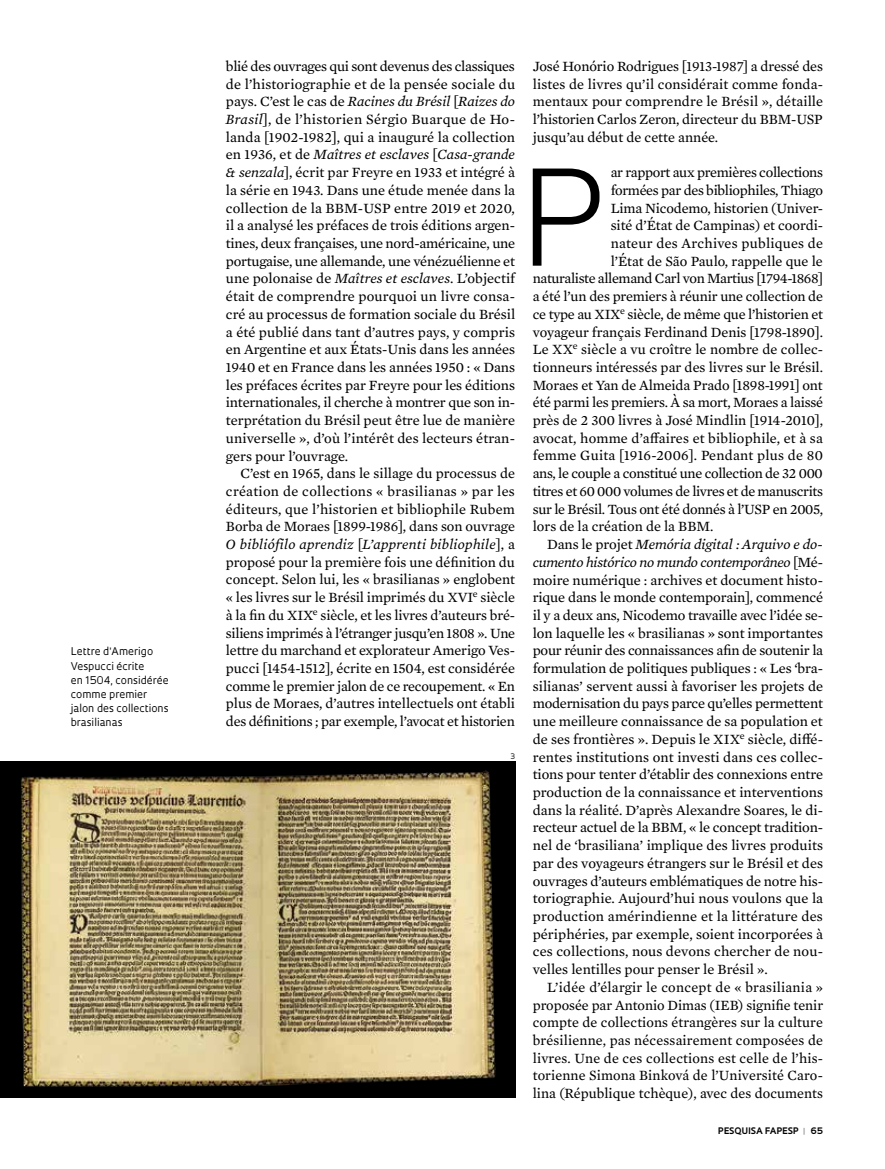
<style>
.page{position:relative;width:885px;height:1169px;background:#fff}
.page>*{position:absolute;margin:0;border:0;box-sizing:border-box;transform-origin:0 0}
.t1{font:300 136.8px "Elza";color:#000}
.t2{font:14.4px/17.7px "Mercury Text G2";color:#000;text-align:justify}
.t3{font:14.4px "Mercury Text G2";letter-spacing:-.025em;color:#000}
.t4{font:14.4px "Mercury Text G2";letter-spacing:-.02em;color:#000}
.t5{font:italic 14.4px "Mercury Text G2";letter-spacing:-.02em;color:#000}
.t6{font:14.4px "Mercury Text G2";letter-spacing:.02em;color:#000}
.t7{font:10.35px/14.1px "Oculum";color:#000}
.t8{font:700 8.7px "Oculum";letter-spacing:.015em;color:#000}
.t9{font:7.35px "Oculum";color:#000}
.s1{font-style:italic}
.s2{font-style:normal}
.s3{color:#9d9d9c}
</style>
<div class="page">
<img style="left:0;top:761px;width:506px;height:337px">
<p class="t7" style="left:71px;top:644px;width:99px">Lettre d'Amerigo<br>Vespucci écrite<br>en 1504, considérée comme premier jalon des collections brasilianas</p>
<p class="t2" style="left:226px;top:56px;width:291px">blié des ouvrages qui sont devenus des classiques de l’historiographie et de la pensée sociale du pays. C’est le cas de <span class="s1">Racines du Brésil</span> [<span class="s1">Raizes do Brasil</span>], de l’historien Sérgio Buarque de Ho&shy;landa [1902-1982], qui a inauguré la collection en 1936, et de <span class="s1">Maîtres et esclaves</span> [<span class="s1">Casa-grande &amp; senzala</span>], écrit par Freyre en 1933 et intégré à la série en 1943. Dans une étude menée dans la collection de la BBM-USP entre 2019 et 2020, il a analysé les préfaces de trois éditions argen&shy;tines, deux françaises, une nord-américaine, une portugaise, une allemande, une vénézuélienne et une polonaise de <span class="s1">Maîtres et esclaves</span>. L’objectif était de comprendre pourquoi un livre consa&shy;cré au processus de formation sociale du Brésil a été publié dans tant d’autres pays, y compris en Argentine et aux États-Unis dans les années 1940 et en France dans les années 1950 : « Dans les préfaces écrites par Freyre pour les éditions internationales, il cherche à montrer que son in&shy;terprétation du Brésil peut être lue de manière universelle », d’où l’intérêt des lecteurs étran&shy;gers pour l’ouvrage.</p>
<p class="t2" style="left:226px;top:464px;width:291px;text-indent:14px">C’est en 1965, dans le sillage du processus de création de collections « brasilianas » par les éditeurs, que l’historien et bibliophile Rubem Borba de Moraes [1899-1986], dans son ouvrage <span class="s1">O bibliófilo aprendiz</span> [<span class="s1">L’apprenti bibliophile</span>], a proposé pour la première fois une définition du concept. Selon lui, les « brasilianas » englobent « les livres sur le Brésil imprimés du XVI<sup>e</sup> siècle à la fin du XIX<sup>e</sup> siècle, et les livres d’auteurs bré&shy;siliens imprimés à l’étranger jusqu’en 1808 ». Une lettre du marchand et explorateur Amerigo Ves&shy;pucci [1454-1512], écrite en 1504, est considérée comme le premier jalon de ce recoupement. « En plus de Moraes, d’autres intellectuels ont établi des définitions ; par exemple, l’avocat et historien</p>
<p class="t9" style="left:510px;top:751px;width:6px">3</p>
<p class="t2" style="left:533px;top:56px;width:292px">José Honório Rodrigues [1913-1987] a dressé des listes de livres qu’il considérait comme fonda&shy;mentaux pour comprendre le Brésil », détaille l’historien Carlos Zeron, directeur du BBM-USP jusqu’au début de cette année.</p>
<h1 class="t1" style="left:523px;top:129px;width:82px">P</h1>
<p class="t3" style="left:611px;top:162px;width:214px">ar rapport aux premières collections</p>
<p class="t3" style="left:611px;top:180px;width:214px">formées par des bibliophiles, Thiago</p>
<p class="t2" style="left:611px;top:198px;width:214px">Lima Nicodemo, historien (Univer-</p>
<p class="t2" style="left:611px;top:216px;width:214px">sité d’État de Campinas) et coordi-</p>
<p class="t2" style="left:611px;top:233px;width:214px">nateur des Archives publiques de</p>
<p class="t2" style="left:611px;top:251px;width:214px">l’État de São Paulo, rappelle que le</p>
<p class="t3" style="left:533px;top:268px;width:292px">naturaliste allemand Carl von Martius [1794-1868]</p>
<p class="t2" style="left:533px;top:287px;width:292px">a été l’un des premiers à réunir une collection de</p>
<p class="t4" style="left:533px;top:303px;width:292px">ce type au XIX<sup>e</sup> siècle, de même que l’historien et</p>
<p class="t2" style="left:533px;top:322px;width:292px">voyageur français Ferdinand Denis [1798-1890].</p>
<p class="t2" style="left:533px;top:340px;width:292px">Le XX<sup>e</sup> siècle a vu croître le nombre de collec-</p>
<p class="t2" style="left:533px;top:357px;width:292px">tionneurs intéressés par des livres sur le Brésil.</p>
<p class="t2" style="left:533px;top:375px;width:292px">Moraes et Yan de Almeida Prado [1898-1991] ont</p>
<p class="t2" style="left:533px;top:393px;width:292px">été parmi les premiers. À sa mort, Moraes a laissé</p>
<p class="t2" style="left:533px;top:411px;width:292px">près de 2 300 livres à José Mindlin [1914-2010],</p>
<p class="t2" style="left:533px;top:428px;width:292px">avocat, homme d’affaires et bibliophile, et à sa</p>
<p class="t2" style="left:533px;top:446px;width:292px">femme Guita [1916-2006]. Pendant plus de 80</p>
<p class="t3" style="left:533px;top:463px;width:292px">ans, le couple a constitué une collection de 32 000</p>
<p class="t3" style="left:533px;top:480px;width:292px">titres et 60 000 volumes de livres et de manuscrits</p>
<p class="t4" style="left:533px;top:498px;width:292px">sur le Brésil. Tous ont été donnés à l’USP en 2005,</p>
<p class="t2" style="left:533px;top:517px;width:182px">lors de la création de la BBM.</p>
<p class="t5" style="left:547px;top:534px;width:277px"><span class="s2">Dans le projet</span> Memória digital : Arquivo e do-</p>
<p class="t5" style="left:533px;top:551px;width:292px">cumento histórico no mundo contemporâneo <span class="s2">[Mé-</span></p>
<p class="t2" style="left:533px;top:570px;width:292px">moire numérique : archives et document histo-</p>
<p class="t2" style="left:533px;top:588px;width:292px">rique dans le monde contemporain], commencé</p>
<p class="t2" style="left:533px;top:605px;width:292px">il y a deux ans, Nicodemo travaille avec l’idée se-</p>
<p class="t2" style="left:533px;top:623px;width:292px">lon laquelle les « brasilianas » sont importantes</p>
<p class="t4" style="left:533px;top:640px;width:292px">pour réunir des connaissances afin de soutenir la</p>
<p class="t2" style="left:533px;top:658px;width:292px">formulation de politiques publiques : « Les ‘bra-</p>
<p class="t2" style="left:533px;top:676px;width:292px">silianas’ servent aussi à favoriser les projets de</p>
<p class="t4" style="left:533px;top:693px;width:292px">modernisation du pays parce qu’elles permettent</p>
<p class="t2" style="left:533px;top:711px;width:292px">une meilleure connaissance de sa population et</p>
<p class="t2" style="left:533px;top:729px;width:292px">de ses frontières ». Depuis le XIX<sup>e</sup> siècle, diffé-</p>
<p class="t2" style="left:533px;top:747px;width:292px">rentes institutions ont investi dans ces collec-</p>
<p class="t2" style="left:533px;top:765px;width:292px">tions pour tenter d’établir des connexions entre</p>
<p class="t2" style="left:533px;top:782px;width:292px">production de la connaissance et interventions</p>
<p class="t2" style="left:533px;top:800px;width:292px">dans la réalité. D’après Alexandre Soares, le di-</p>
<p class="t2" style="left:533px;top:818px;width:292px">recteur actuel de la BBM, « le concept tradition-</p>
<p class="t2" style="left:533px;top:835px;width:292px">nel de ‘brasiliana’ implique des livres produits</p>
<p class="t2" style="left:533px;top:853px;width:292px">par des voyageurs étrangers sur le Brésil et des</p>
<p class="t2" style="left:533px;top:871px;width:292px">ouvrages d’auteurs emblématiques de notre his-</p>
<p class="t2" style="left:533px;top:889px;width:292px">toriographie. Aujourd’hui nous voulons que la</p>
<p class="t2" style="left:533px;top:906px;width:292px">production amérindienne et la littérature des</p>
<p class="t2" style="left:533px;top:924px;width:292px">périphéries, par exemple, soient incorporées à</p>
<p class="t2" style="left:533px;top:942px;width:292px">ces collections, nous devons chercher de nou-</p>
<p class="t2" style="left:533px;top:959px;width:237px">velles lentilles pour penser le Brésil ».</p>
<p class="t6" style="left:547px;top:976px;width:277px">L’idée d’élargir le concept de « brasiliania »</p>
<p class="t2" style="left:533px;top:995px;width:292px">proposée par Antonio Dimas (IEB) signifie tenir</p>
<p class="t2" style="left:533px;top:1012px;width:292px">compte de collections étrangères sur la culture</p>
<p class="t2" style="left:533px;top:1030px;width:292px">brésilienne, pas nécessairement composées de</p>
<p class="t2" style="left:533px;top:1048px;width:292px">livres. Une de ces collections est celle de l’his-</p>
<p class="t2" style="left:533px;top:1066px;width:292px">torienne Simona Binková de l’Université Caro-</p>
<p class="t2" style="left:533px;top:1083px;width:292px">lina (République tchèque), avec des documents</p>
<p class="t8" style="left:718px;top:1124px;width:107px">PESQUISA FAPESP <span class="s3">|</span> 65</p>
</div>
